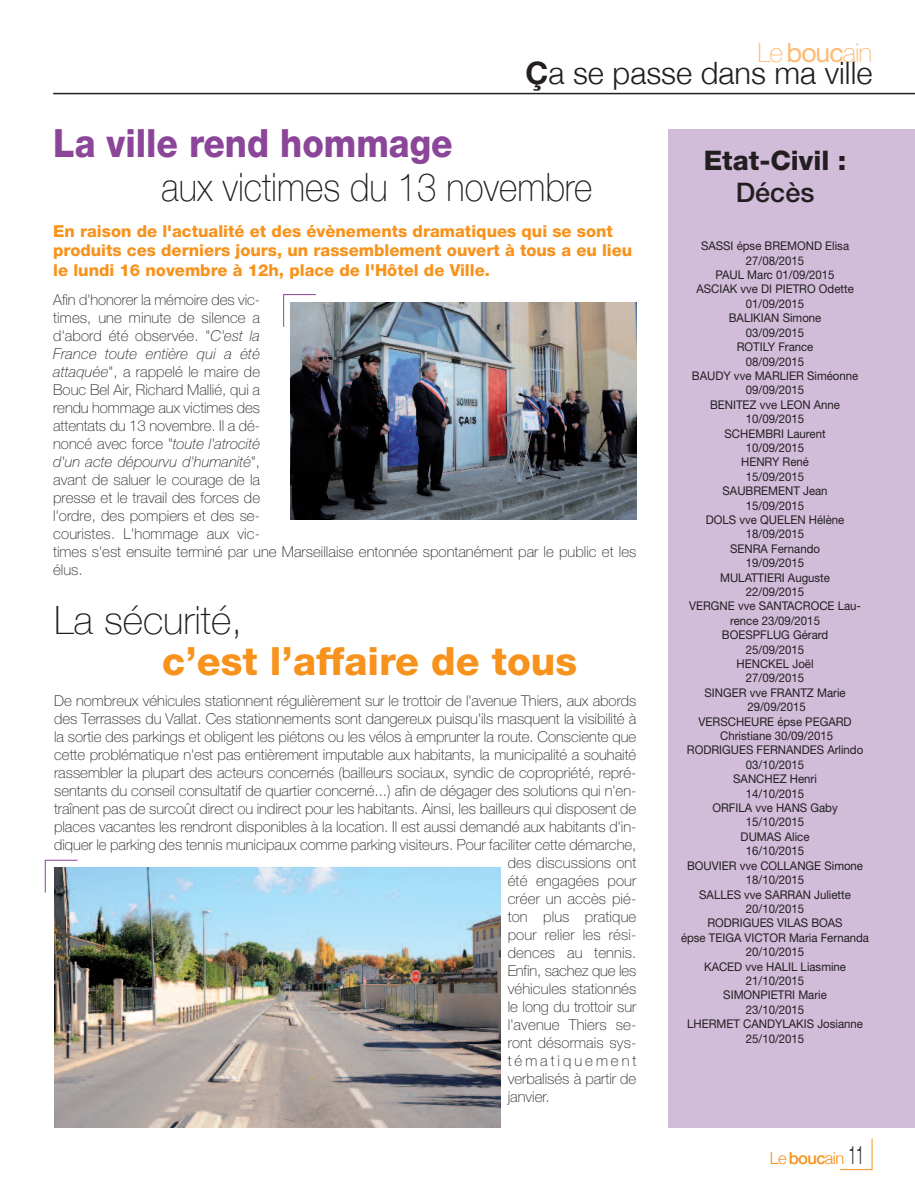
<style>
.page{position:relative;width:915px;height:1191px;background:#fff}
.page>*{position:absolute;margin:0;border:0;box-sizing:border-box;transform-origin:0 0}
.t1{font:100 39px "Helvetica Neue";color:#231f20;scale:.9 1}
.t2{font:800 39px "Helvetica Neue";color:#f7931d}
.t3{font:800 39px "Helvetica Neue";color:#8b4599;scale:.9 1}
.t4{font:100 39px "Helvetica Neue";color:#231f20}
.t5{font:300 30.9px "Helvetica Neue";color:#231f20}
.t6{font:800 27px "Helvetica Neue";color:#231f20}
.t7{font:500 27px "Helvetica Neue";color:#231f20}
.t8{font:100 26.55px "Helvetica Neue";color:#fcbb74}
.t9{font:800 16.5px/19.8px "Helvetica Neue";color:#f7931d}
.t10{font:300 16.5px "Helvetica Neue";color:#f7931d}
.t11{font:100 15px/18px "Helvetica Neue";color:#231f20}
.t12{font:100 15px "Helvetica Neue";letter-spacing:.2em;color:#231f20}
.t13{font:12px/14.4px "Helvetica Neue";color:#231f20;text-align:center;scale:.95 1}
.s1{font-weight:400}
.s2{font-weight:700}
.s3{font-style:italic}
.s4{font-weight:500}
.s5{font-size:25.5px;color:#231f20}
</style>
<div class="page">
<svg style="left:839px;top:1138px;width:33px;height:32px"></svg>
<hr style="left:53px;top:93px;width:861px;height:1px;background:#231f20">
<svg style="left:44px;top:859px;width:34px;height:34px"></svg>
<svg style="left:283px;top:294px;width:33px;height:33px"></svg>
<div style="left:667px;top:129px;width:247px;height:998px;background:#d1bcda"></div>
<img style="left:290px;top:302px;width:346px;height:218px">
<img style="left:54px;top:867px;width:446px;height:260px">
<h3 class="t8" style="left:757px;top:36px;width:116px">Le <span class="s1">bouc</span>ain</h3>
<h2 class="t5" style="left:525px;top:54px;width:348px"><span class="s2">Ç</span>a se passe dans ma ville</h2>
<h1 class="t3" style="left:53px;top:129px;width:445px">La ville rend hommage</h1>
<h1 class="t1" style="left:161px;top:163px;width:480px">aux victimes du 13 novembre</h1>
<p class="t9" style="left:53px;top:222px;width:580px">En raison de l'actualité et des évènements dramatiques qui se sont produits ces derniers jours, un rassemblement ouvert à tous a eu lieu le lundi 16 novembre à 12h, place de l'Hôtel de Ville.</p>
<p class="t11" style="left:53px;top:292px;width:584px">Afin d'honorer la mémoire des vic-<br>times, une minute de silence a<br>d'abord été observée. "<span class="s3">C'est la<br>France toute entière qui a été<br>attaquée</span>", a rappelé le maire de<br>Bouc Bel Air, Richard Mallié, qui a<br>rendu hommage aux victimes des<br>attentats du 13 novembre. Il a dé-<br>noncé avec force "<span class="s3">toute l'atrocité<br>d'un acte dépourvu d'humanité</span>",<br>avant de saluer le courage de la<br>presse et le travail des forces de<br>l'ordre, des pompiers et des se-<br>couristes. L'hommage aux vic-<br>times s'est ensuite terminé par une Marseillaise entonnée spontanément par le public et les élus.</p>
<h1 class="t4" style="left:54px;top:596px;width:189px">La sécurité,</h1>
<h1 class="t2" style="left:162px;top:647px;width:416px">c’est l’affaire de tous</h1>
<p class="t11" style="left:54px;top:693px;width:583px">De nombreux véhicules stationnent régulièrement sur le trottoir de l'avenue Thiers, aux abords</p>
<p class="t11" style="left:54px;top:711px;width:583px">des Terrasses du Vallat. Ces stationnements sont dangereux puisqu'ils masquent la visibilité à</p>
<p class="t11" style="left:54px;top:729px;width:583px">la sortie des parkings et obligent les piétons ou les vélos à emprunter la route. Consciente que</p>
<p class="t11" style="left:54px;top:747px;width:583px">cette problématique n'est pas entièrement imputable aux habitants, la municipalité a souhaité</p>
<p class="t11" style="left:54px;top:765px;width:583px">rassembler la plupart des acteurs concernés (bailleurs sociaux, syndic de copropriété, repré-</p>
<p class="t11" style="left:54px;top:783px;width:583px">sentants du conseil consultatif de quartier concerné...) afin de dégager des solutions qui n'en-</p>
<p class="t11" style="left:54px;top:801px;width:583px">traînent pas de surcoût direct ou indirect pour les habitants. Ainsi, les bailleurs qui disposent de</p>
<p class="t11" style="left:54px;top:819px;width:583px">places vacantes les rendront disponibles à la location. Il est aussi demandé aux habitants d'in-</p>
<p class="t11" style="left:54px;top:837px;width:583px">diquer le parking des tennis municipaux comme parking visiteurs. Pour faciliter cette démarche,</p>
<p class="t11" style="left:507px;top:855px;width:130px">des discussions ont</p>
<p class="t11" style="left:507px;top:873px;width:130px">été engagées pour</p>
<p class="t11" style="left:507px;top:891px;width:130px">créer un accès pié-</p>
<p class="t11" style="left:507px;top:909px;width:130px">ton plus pratique</p>
<p class="t11" style="left:507px;top:927px;width:130px">pour relier les rési-</p>
<p class="t11" style="left:507px;top:945px;width:130px">dences au tennis.</p>
<p class="t11" style="left:507px;top:963px;width:130px">Enfin, sachez que les</p>
<p class="t11" style="left:507px;top:981px;width:130px">véhicules stationnés</p>
<p class="t11" style="left:507px;top:999px;width:130px">le long du trottoir sur</p>
<p class="t11" style="left:507px;top:1017px;width:130px">l'avenue Thiers se-</p>
<p class="t11" style="left:507px;top:1035px;width:130px">ront désormais sys-</p>
<p class="t12" style="left:507px;top:1055px;width:130px">tématiquement</p>
<p class="t11" style="left:507px;top:1071px;width:130px">verbalisés à partir de</p>
<p class="t11" style="left:507px;top:1089px;width:44px">janvier.</p>
<h3 class="t6" style="left:703px;top:151px;width:144px">Etat-Civil :</h3>
<h3 class="t7" style="left:735px;top:183px;width:80px">Décès</h3>
<p class="t13" style="left:680px;top:240px;width:199px">SASSI épse BREMOND Elisa<br>27/08/2015<br>PAUL Marc 01/09/2015<br>ASCIAK vve DI PIETRO Odette<br>01/09/2015<br>BALIKIAN Simone<br>03/09/2015<br>ROTILY France<br>08/09/2015<br>BAUDY vve MARLIER Siméonne<br>09/09/2015<br>BENITEZ vve LEON Anne<br>10/09/2015<br>SCHEMBRI Laurent<br>10/09/2015<br>HENRY René<br>15/09/2015<br>SAUBREMENT Jean<br>15/09/2015<br>DOLS vve QUELEN Hélène<br>18/09/2015<br>SENRA Fernando<br>19/09/2015<br>MULATTIERI Auguste<br>22/09/2015<br>VERGNE vve SANTACROCE Lau&shy;rence 23/09/2015<br>BOESPFLUG Gérard<br>25/09/2015<br>HENCKEL Joël<br>27/09/2015<br>SINGER vve FRANTZ Marie<br>29/09/2015<br>VERSCHEURE épse PEGARD<br>Christiane 30/09/2015<br>RODRIGUES FERNANDES Arlindo<br>03/10/2015<br>SANCHEZ Henri<br>14/10/2015<br>ORFILA vve HANS Gaby<br>15/10/2015<br>DUMAS Alice<br>16/10/2015<br>BOUVIER vve COLLANGE Simone<br>18/10/2015<br>SALLES vve SARRAN Juliette<br>20/10/2015<br>RODRIGUES VILAS BOAS<br>épse TEIGA VICTOR Maria Fernanda<br>20/10/2015<br>KACED vve HALIL Liasmine<br>21/10/2015<br>SIMONPIETRI Marie<br>23/10/2015<br>LHERMET CANDYLAKIS Josianne<br>25/10/2015</p>
<p class="t10" style="left:769px;top:1147px;width:96px">Le <span class="s4">bouc</span>ain <span class="s5">11</span></p>
</div>
